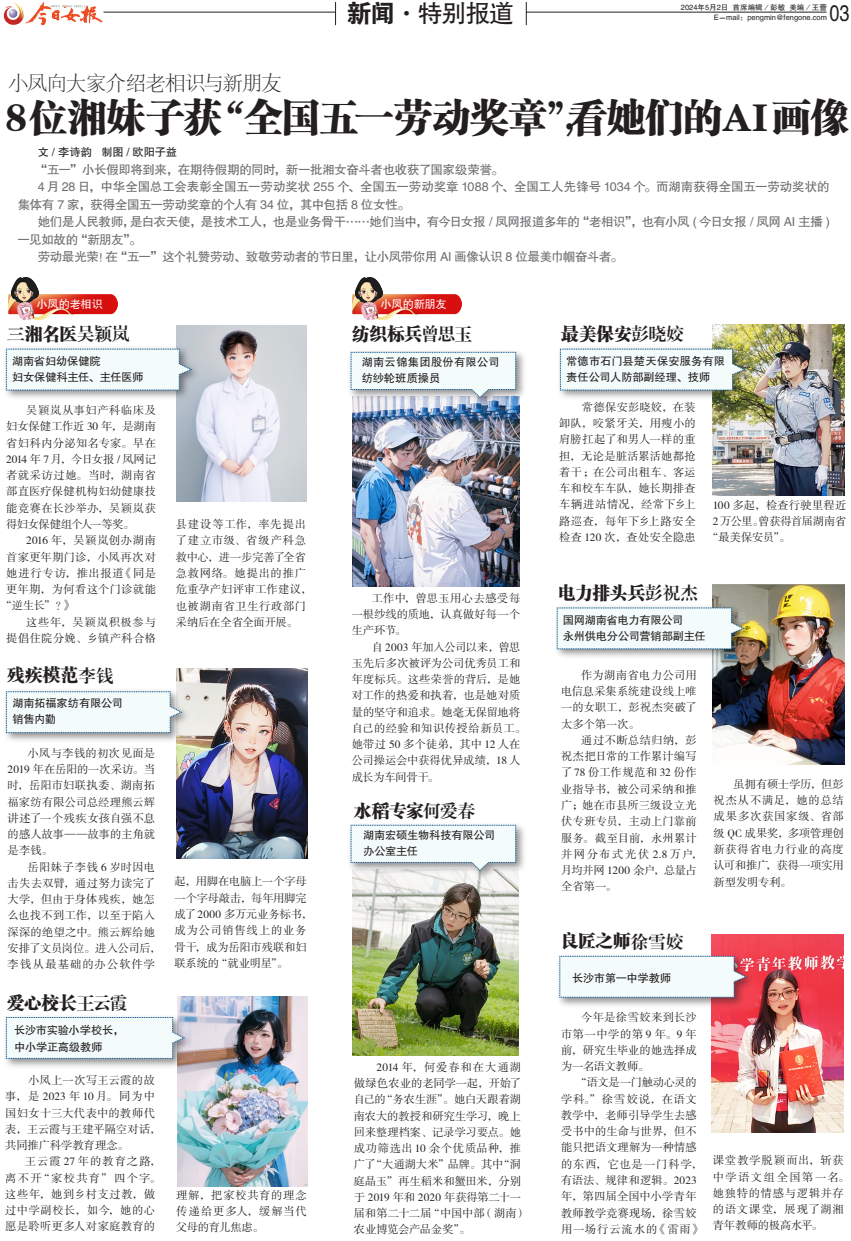
<style>
.page{position:relative;width:851px;height:1241px;background:#fff}
.page>*{position:absolute;margin:0;border:0;box-sizing:border-box;transform-origin:0 0}
.t1{font:38.5px "FZCSJW GB1 0";color:#231f20}
.t2{font:25px "FZHTJW GB1 0";color:#231f20}
.t3{font:22.62px "FZHTJW GB1 0";color:#231f20;scale:.8 1}
.t4{font:20px "FZSYJW GB1 0";letter-spacing:-.03em;color:#231f20}
.t5{font:17.5px "FZCSJW GB1 0";letter-spacing:-.005em;color:#231f20}
.t6{font:12.5px "FZHTJW GB1 0";letter-spacing:-.025em;color:#6c6d70}
.t7{font:11.25px/16.2px "FZSSJW GB1 0";letter-spacing:.02em;color:#231f20;text-align:justify}
.t8{font:11.25px/16.2px "FZSSJW GB1 0";letter-spacing:-.005em;color:#231f20}
.t9{font:11.25px/16.2px "FZHTJW GB1 0";letter-spacing:-.015em;color:#231f20}
.t10{font:11.25px/16.2px "FZSSJW GB1 0";letter-spacing:.045em;color:#231f20}
.t11{font:11.25px/16.2px "FZSSJW GB1 0";letter-spacing:.05em;color:#231f20}
.t12{font:11.25px/16.2px "FZSSJW GB1 0";letter-spacing:.07em;color:#231f20}
.t13{font:11.25px/16.2px "FZHTJW GB1 0";letter-spacing:.005em;color:#231f20}
.t14{font:11.25px/16.2px "FZHTJW GB1 0";letter-spacing:.015em;color:#231f20}
.t15{font:11.25px "FZSSJW GB1 0";letter-spacing:-.035em;color:#231f20}
.t16{font:11.25px "FZHTJW GB1 0";letter-spacing:-.025em;color:#fff}
.t17{font:11.25px "FZSSJW GB1 0";letter-spacing:.065em;color:#231f20}
.t18{font:7.5px "FZHTJW GB1 0";color:#231f20}
.s1{font-family:"FZDHTJW GB1 0"}
.s2{font-family:"FZXBSJW GB1 0"}
</style>
<div class="page">
<img style="left:352px;top:880px;width:167px;height:175px">
<div style="left:347px;top:821px;width:180px;height:59px;background:#231f20;opacity:.5"></div>
<svg style="left:350px;top:824px;width:166px;height:46px"></svg>
<img style="left:711px;top:934px;width:132px;height:198px">
<img style="left:712px;top:584px;width:132px;height:180px">
<img style="left:712px;top:325px;width:132px;height:170px">
<img style="left:177px;top:325px;width:129px;height:177px">
<img style="left:176px;top:668px;width:131px;height:190px">
<img style="left:177px;top:996px;width:130px;height:189px">
<img style="left:352px;top:408px;width:167px;height:179px">
<div style="left:2px;top:345px;width:199px;height:56px;background:#231f20;opacity:.5"></div>
<svg style="left:6px;top:349px;width:186px;height:42px"></svg>
<img style="left:4px;top:2px;width:16px;height:23px">
<svg style="left:20px;top:2px;width:91px;height:24px"></svg>
<img style="left:26px;top:5px;width:34px;height:19px">
<hr style="left:103px;top:12px;width:723px;height:1px;background:#231f20">
<div style="left:335px;top:2px;width:191px;height:24px;background:#fff"></div>
<svg style="left:335px;top:2px;width:1px;height:23px"></svg>
<svg style="left:526px;top:2px;width:1px;height:23px"></svg>
<img style="left:42px;top:294px;width:76px;height:25px">
<img style="left:8px;top:277px;width:34px;height:44px">
<div style="left:2px;top:687px;width:189px;height:56px;background:#231f20;opacity:.5"></div>
<svg style="left:6px;top:691px;width:176px;height:42px"></svg>
<div style="left:2px;top:1013px;width:192px;height:55px;background:#231f20;opacity:.5"></div>
<svg style="left:6px;top:1016px;width:179px;height:42px"></svg>
<img style="left:386px;top:294px;width:75px;height:25px">
<img style="left:352px;top:277px;width:34px;height:44px">
<div style="left:347px;top:348px;width:180px;height:60px;background:#231f20;opacity:.5"></div>
<svg style="left:350px;top:352px;width:166px;height:46px"></svg>
<div style="left:556px;top:345px;width:198px;height:56px;background:#231f20;opacity:.5"></div>
<svg style="left:560px;top:349px;width:185px;height:42px"></svg>
<div style="left:553px;top:603px;width:200px;height:56px;background:#231f20;opacity:.5"></div>
<svg style="left:556px;top:607px;width:188px;height:42px"></svg>
<div style="left:555px;top:952px;width:201px;height:55px;background:#231f20;opacity:.5"></div>
<svg style="left:559px;top:955px;width:187px;height:42px"></svg>
<h3 class="t4" style="left:8px;top:72px;width:275px">小凤向大家介绍老相识与新朋友</h3>
<h2 class="t2" style="left:346px;top:-1px;width:169px"><span class="s1">新闻</span>·特别报道</h2>
<p class="t18" style="left:681px;top:3px;width:147px">2024年5月2日 首席编辑／彭敏 美编／王蕾</p>
<h3 class="t3" style="left:829px;top:0;width:27px">03</h3>
<p class="t18" style="left:713px;top:13px;width:115px">E－mail：pengmin@fengone.com</p>
<h1 class="t1" style="left:5px;top:95px;width:845px">8位湘妹子获“全国五一劳动奖章”，看她们的AI画像</h1>
<p class="t9" style="left:38px;top:144px;width:141px">文 / 李诗韵 制图 / 欧阳子益</p>
<p class="t6" style="left:35px;top:162px;width:470px">“五一”小长假即将到来，在期待假期的同时，新一批湘女奋斗者也收获了国家级荣誉。</p>
<p class="t6" style="left:38px;top:180px;width:793px">4 月 28 日，中华全国总工会表彰全国五一劳动奖状 255 个、全国五一劳动奖章 1088 个、全国工人先锋号 1034 个。而湖南获得全国五一劳动奖状的</p>
<p class="t6" style="left:18px;top:197px;width:394px">集体有 7 家，获得全国五一劳动奖章的个人有 34 位，其中包括 8 位女性。</p>
<p class="t6" style="left:38px;top:215px;width:793px">她们是人民教师，是白衣天使，是技术工人，也是业务骨干……她们当中，有今日女报 / 凤网报道多年的“老相识”，也有小凤 ( 今日女报 / 凤网 AI 主播 )</p>
<p class="t6" style="left:18px;top:232px;width:125px">一见如故的“新朋友”。</p>
<p class="t6" style="left:38px;top:250px;width:586px">劳动最光荣！在“五一”这个礼赞劳动、致敬劳动者的节日里，让小凤带你用 AI 画像认识 8 位最美巾帼奋斗者。</p>
<p class="t16" style="left:37px;top:298px;width:68px">小凤的老相识</p>
<h3 class="t5" style="left:7px;top:324px;width:124px">三湘名医<span class="s2">吴颖岚</span></h3>
<p class="t9" style="left:12px;top:353px;width:133px">湖南省妇幼保健院<br>妇女保健科主任、主任医师</p>
<p class="t7" style="left:6px;top:403px;width:151px;text-indent:20px">吴颖岚从事妇产科临床及妇女保健工作近 30 年，是湖南省妇科内分泌知名专家。早在2014 年 7月，今日女报 / 凤网记者就采访过她。当时，湖南省部直医疗保健机构妇幼健康技能竞赛在长沙举办，吴颖岚获得妇女保健组个人一等奖。</p>
<p class="t11" style="left:26px;top:533px;width:131px">2016 年，吴颖岚创办湖南</p>
<p class="t7" style="left:6px;top:549px;width:151px">首家更年期门诊，小凤再次对</p>
<p class="t12" style="left:6px;top:565px;width:151px">她进行专访，推出报道《同是</p>
<p class="t7" style="left:6px;top:581px;width:151px">更年期，为何看这个门诊就能</p>
<p class="t7" style="left:1px;top:598px;width:75px">“逆生长”？》</p>
<p class="t17" style="left:26px;top:615px;width:131px">这些年，吴颖岚积极参与</p>
<p class="t7" style="left:6px;top:630px;width:151px">提倡住院分娩、乡镇产科合格</p>
<p class="t16" style="left:380px;top:298px;width:68px">小凤的新朋友</p>
<h3 class="t5" style="left:352px;top:324px;width:122px">纺织标兵<span class="s2">曾思玉</span></h3>
<p class="t14" style="left:361px;top:354px;width:139px">湖南云锦集团股份有限公司纺纱轮班质操员</p>
<h3 class="t5" style="left:561px;top:324px;width:124px">最美保安<span class="s2">彭晓姣</span></h3>
<p class="t13" style="left:566px;top:353px;width:160px">常德市石门县楚天保安服务有限责任公司人防部副经理、技师</p>
<p class="t7" style="left:559px;top:399px;width:138px;text-indent:23px">常德保安彭晓姣，在装卸队，咬紧牙关，用瘦小的肩膀扛起了和男人一样的重担，无论是脏活累活她都抢着干；在公司出租车、客运车和校车车队，她长期排查车辆进站情况，经常下乡上路巡查，每年下乡上路安全检查 120 次，查处安全隐患</p>
<p class="t7" style="left:712px;top:497px;width:135px">100 多起，检查行驶里程近</p>
<p class="t15" style="left:712px;top:515px;width:135px">2 万公里。曾获得首届湖南省</p>
<p class="t7" style="left:707px;top:530px;width:85px">“最美保安员”。</p>
<p class="t10" style="left:176px;top:517px;width:137px">县建设等工作，率先提出了建立市级、省级产科急救中心，进一步完善了全省急救网络。她提出的推广危重孕产妇评审工作建议，也被湖南省卫生行政部门采纳后在全省全面开展。</p>
<h3 class="t5" style="left:558px;top:582px;width:141px">电力排头兵<span class="s2">彭祝杰</span></h3>
<p class="t9" style="left:563px;top:612px;width:144px">国网湖南省电力有限公司<br>永州供电分公司营销部副主任</p>
<p class="t7" style="left:561px;top:667px;width:137px;text-indent:20px">作为湖南省电力公司用电信息采集系统建设线上唯一的女职工，彭祝杰突破了太多个第一次。</p>
<p class="t7" style="left:561px;top:732px;width:143px;text-align:left;text-indent:20px">通过不断总结归纳，彭祝杰把日常的工作累计编写了 78 份工作规范和 32 份作业指导书，被公司采纳和推广；她在市县所三级设立光伏专班专员，主动上门靠前服务。截至目前，永州累计并网分布式光伏 2.8万户，月均并网 1200 余户，总量占全省第一。</p>
<p class="t7" style="left:352px;top:590px;width:170px;text-indent:20px">工作中，曾思玉用心去感受每一根纱线的质地，认真做好每一个生产环节。</p>
<p class="t7" style="left:352px;top:639px;width:175px;text-align:left;text-indent:20px">自 2003 年加入公司以来，曾思玉先后多次被评为公司优秀员工和年度标兵。这些荣誉的背后，是她对工作的热爱和执着，也是她对质量的坚守和追求。她毫无保留地将自己的经验和知识传授给新员工。她带过 50 多个徒弟，其中 12 人在公司操运会中获得优异成绩，18 人成长为车间骨干。</p>
<h3 class="t5" style="left:354px;top:800px;width:123px">水稻专家<span class="s2">何爱春</span></h3>
<p class="t9" style="left:363px;top:827px;width:134px">湖南宏硕生物科技有限公司办公室主任</p>
<h3 class="t5" style="left:7px;top:665px;width:108px">残疾模范<span class="s2">李钱</span></h3>
<p class="t9" style="left:12px;top:695px;width:112px">湖南拓福家纺有限公司销售内勤</p>
<p class="t7" style="left:8px;top:745px;width:149px;text-indent:20px">小凤与李钱的初次见面是2019 年在岳阳的一次采访。当时，岳阳市妇联执委、湖南拓福家纺有限公司总经理熊云辉讲述了一个残疾女孩自强不息的感人故事——故事的主角就是李钱。</p>
<p class="t7" style="left:8px;top:859px;width:155px;text-align:left;text-indent:20px">岳阳妹子李钱 6 岁时因电击失去双臂，通过努力读完了大学，但由于身体残疾，她怎么也找不到工作，以至于陷入深深的绝望之中。熊云辉给她安排了文员岗位。进入公司后，李钱从最基础的办公软件学</p>
<p class="t7" style="left:713px;top:776px;width:132px;text-indent:20px">虽拥有硕士学历，但彭祝杰从不满足，她的总结成果多次获国家级、省部级 QC 成果奖，多项管理创新获得省电力行业的高度认可和推广，获得一项实用新型发明专利。</p>
<p class="t8" style="left:174px;top:873px;width:139px">起，用脚在电脑上一个字母一个字母敲击，每年用脚完成了 2000 多万元业务标书，成为公司销售线上的业务骨干，成为岳阳市残联和妇联系统的“就业明星”。</p>
<h3 class="t5" style="left:560px;top:931px;width:124px">良匠之师<span class="s2">徐雪姣</span></h3>
<p class="t9" style="left:572px;top:969px;width:101px">长沙市第一中学教师</p>
<p class="t7" style="left:561px;top:1009px;width:137px;text-indent:20px">今年是徐雪姣来到长沙市第一中学的第 9 年。9 年前，研究生毕业的她选择成为一名语文教师。</p>
<p class="t7" style="left:561px;top:1074px;width:143px;text-align:left;text-indent:14px">“语文是一门触动心灵的学科。”徐雪姣说，在语文教学中，老师引导学生去感受书中的生命与世界，但不能只把语文理解为一种情感的东西，它也是一门科学，有语法、规律和逻辑。2023年，第四届全国中小学青年教师教学竞赛现场，徐雪姣用一场行云流水的《雷雨》</p>
<h3 class="t5" style="left:7px;top:992px;width:122px">爱心校长<span class="s2">王云霞</span></h3>
<p class="t9" style="left:14px;top:1022px;width:111px">长沙市实验小学校长，中小学正高级教师</p>
<p class="t7" style="left:5px;top:1072px;width:157px;text-align:left;text-indent:23px">小凤上一次写王云霞的故事，是 2023 年 10 月。同为中国妇女十三大代表中的教师代表，王云霞与王建平隔空对话，共同推广科学教育理念。</p>
<p class="t11" style="left:5px;top:1153px;width:157px;text-indent:20px">王云霞 27 年的教育之路，离不开“家校共育”四个字。这些年，她到乡村支过教，做过中学副校长，如今，她的心愿是聆听更多人对家庭教育的</p>
<p class="t8" style="left:354px;top:1059px;width:174px;text-indent:23px">2014 年，何爱春和在大通湖做绿色农业的老同学一起，开始了自己的“务农生涯”。她白天跟着湖南农大的教授和研究生学习，晚上回来整理档案、记录学习要点。她成功筛选出 10 余个优质品种，推广了“大通湖大米”品牌。其中“洞庭晶玉”再生稻米和蟹田米，分别于 2019 年和 2020 年获得第二十一届和第二十二届“中国中部（湖南）农业博览会产品金奖”。</p>
<p class="t12" style="left:712px;top:1152px;width:138px">课堂教学脱颖而出，斩获中学语文组全国第一名。她独特的情感与逻辑并存的语文课堂，展现了湖湘青年教师的极高水平。</p>
<p class="t7" style="left:176px;top:1186px;width:132px">理解，把家校共育的理念传递给更多人，缓解当代父母的育儿焦虑。</p>
</div>
